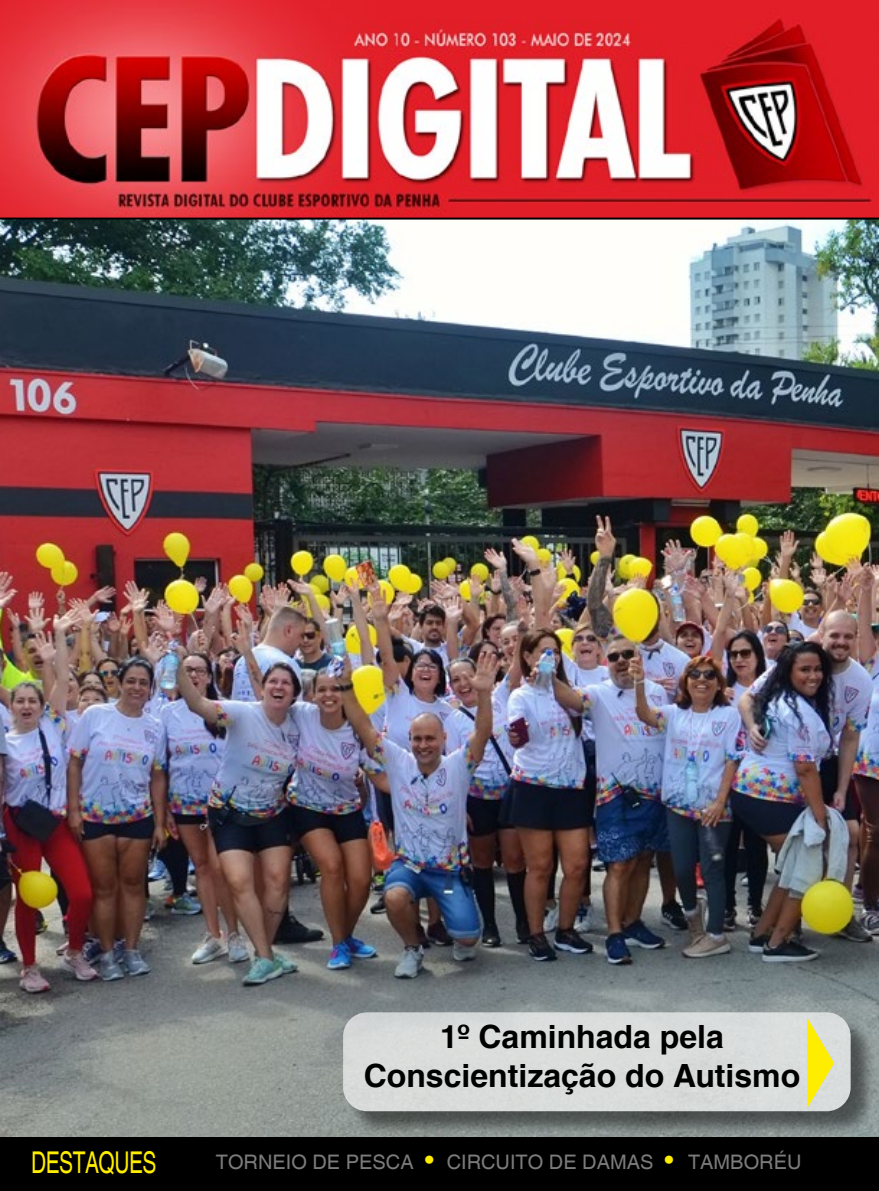
<style>
.page{position:relative;width:879px;height:1191px;background:#fff}
.page>*{position:absolute;margin:0;border:0;box-sizing:border-box;transform-origin:0 0}
.t1{font:700 32px/38.4px "Helvetica";color:#000;text-align:center}
.t2{font:30px "Helvetica";letter-spacing:-.025em;color:#fe0;scale:.7 1}
.t3{font:20px "Helvetica";color:#7c7b7b}
.s1{font-size:26px;color:#ffed00}
</style>
<div class="page">
<img style="left:0;top:219px;width:879px;height:918px">
<div style="left:0;top:1137px;width:879px;height:54px;background:#000"></div>
<svg style="left:0;top:0;width:879px;height:219px"></svg>
<div style="left:346px;top:1015px;width:530px;height:122px;background:#000;opacity:.75"></div>
<div style="left:343px;top:1012px;width:507px;height:99px;background:#d9dcdb;border-radius:24px"></div>
<svg style="left:807px;top:1017px;width:27px;height:91px"></svg>
<h1 class="t1" style="left:364px;top:1017px;width:438px">1º Caminhada pela<br>Conscientização do Autismo</h1>
<h2 class="t2" style="left:31px;top:1145px;width:181px">DESTAQUES</h2>
<p class="t3" style="left:216px;top:1150px;width:587px">TORNEIO DE PESCA <span class="s1">•</span> CIRCUITO DE DAMAS <span class="s1">•</span> TAMBORÉU</p>
</div>
